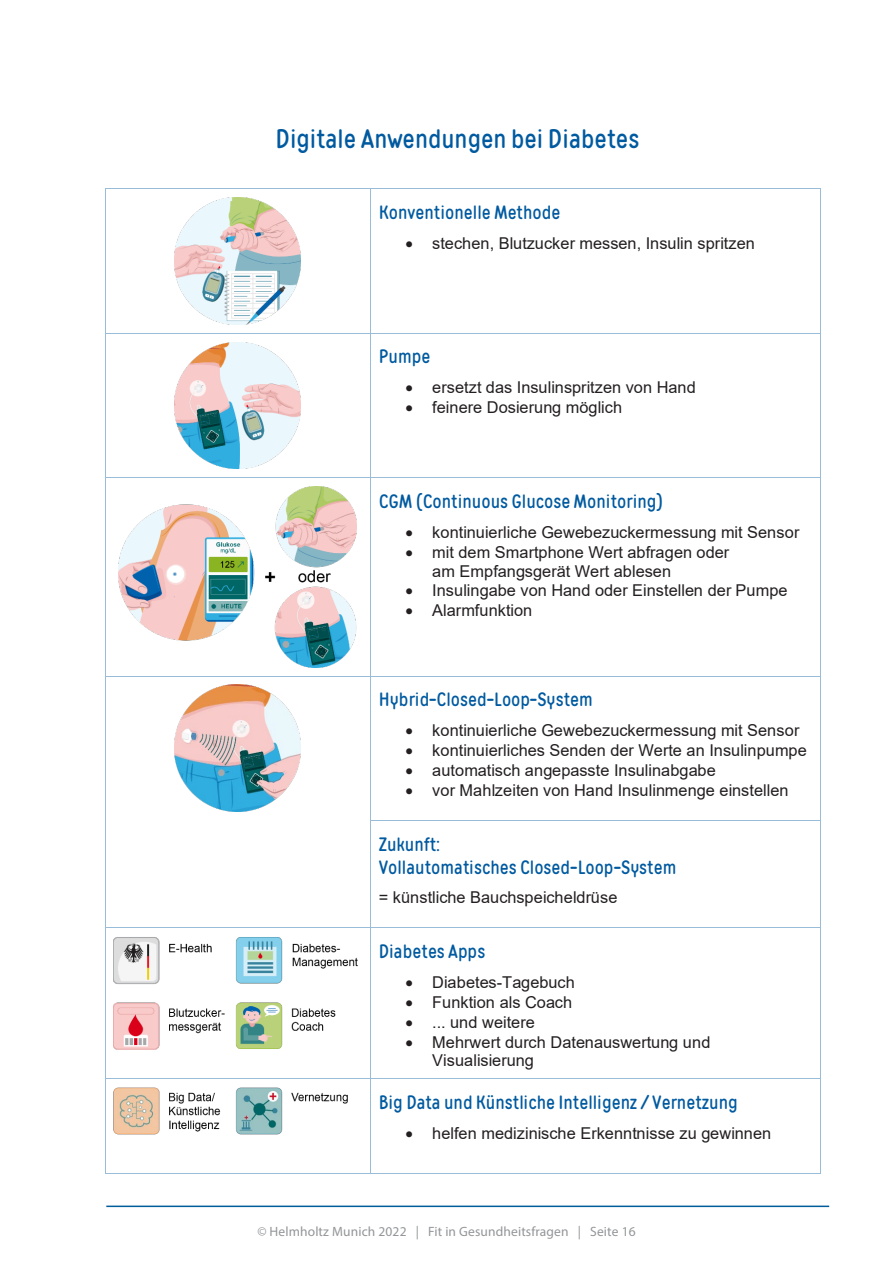
<style>
.page{position:relative;width:893px;height:1263px;background:#fff}
.page>*{position:absolute;margin:0;border:0;box-sizing:border-box;transform-origin:0 0}
.t1{font:26.7px "Matias";color:#005aa0}
.t2{font:19.35px/23px "Matias";color:#005aa0}
.t3{font:16.35px/18.8px "Arial";letter-spacing:.005em;color:#231f20}
.t4{font:13.5px "Myriad Pro";letter-spacing:.01em;color:#939598}
</style>
<div class="page">
<hr style="left:106px;top:1205px;width:723px;height:2px;background:#005d9c">
<hr style="left:105px;top:189px;width:265px;height:1px;background:#99bdd9">
<hr style="left:371px;top:189px;width:449px;height:1px;background:#99bdd9">
<hr style="left:105px;top:198px;width:1px;height:135px;background:#99bdd9">
<hr style="left:370px;top:198px;width:1px;height:135px;background:#99bdd9">
<hr style="left:820px;top:198px;width:1px;height:135px;background:#99bdd9">
<hr style="left:105px;top:333px;width:265px;height:1px;background:#99bdd9">
<hr style="left:371px;top:333px;width:449px;height:1px;background:#99bdd9">
<hr style="left:105px;top:342px;width:1px;height:136px;background:#99bdd9">
<hr style="left:370px;top:342px;width:1px;height:136px;background:#99bdd9">
<hr style="left:820px;top:342px;width:1px;height:136px;background:#99bdd9">
<hr style="left:105px;top:478px;width:265px;height:1px;background:#99bdd9">
<hr style="left:371px;top:478px;width:449px;height:1px;background:#99bdd9">
<hr style="left:105px;top:487px;width:1px;height:189px;background:#99bdd9">
<hr style="left:370px;top:487px;width:1px;height:189px;background:#99bdd9">
<hr style="left:820px;top:487px;width:1px;height:189px;background:#99bdd9">
<hr style="left:105px;top:676px;width:265px;height:1px;background:#99bdd9">
<hr style="left:371px;top:676px;width:449px;height:1px;background:#99bdd9">
<hr style="left:105px;top:685px;width:1px;height:136px;background:#99bdd9">
<hr style="left:370px;top:685px;width:1px;height:136px;background:#99bdd9">
<hr style="left:820px;top:685px;width:1px;height:136px;background:#99bdd9">
<hr style="left:371px;top:821px;width:449px;height:1px;background:#99bdd9">
<hr style="left:105px;top:830px;width:1px;height:98px;background:#99bdd9">
<hr style="left:370px;top:830px;width:1px;height:98px;background:#99bdd9">
<hr style="left:820px;top:830px;width:1px;height:98px;background:#99bdd9">
<hr style="left:105px;top:928px;width:265px;height:1px;background:#99bdd9">
<hr style="left:371px;top:928px;width:449px;height:1px;background:#99bdd9">
<hr style="left:105px;top:937px;width:1px;height:141px;background:#99bdd9">
<hr style="left:370px;top:937px;width:1px;height:141px;background:#99bdd9">
<hr style="left:820px;top:937px;width:1px;height:141px;background:#99bdd9">
<hr style="left:105px;top:1078px;width:265px;height:1px;background:#99bdd9">
<hr style="left:371px;top:1078px;width:449px;height:1px;background:#99bdd9">
<hr style="left:105px;top:1087px;width:1px;height:86px;background:#99bdd9">
<hr style="left:105px;top:1173px;width:265px;height:1px;background:#99bdd9">
<hr style="left:370px;top:1087px;width:1px;height:86px;background:#99bdd9">
<hr style="left:371px;top:1173px;width:449px;height:1px;background:#99bdd9">
<hr style="left:820px;top:1087px;width:1px;height:86px;background:#99bdd9">
<img style="left:175px;top:198px;width:126px;height:126px">
<img style="left:175px;top:342px;width:126px;height:126px">
<img style="left:119px;top:487px;width:237px;height:180px">
<img style="left:175px;top:685px;width:126px;height:126px">
<img style="left:113px;top:937px;width:245px;height:112px">
<img style="left:113px;top:1087px;width:235px;height:47px">
<p class="t1" style="left:275px;top:122px;width:366px">Digitale Anwendungen bei Diabetes</p>
<p class="t2" style="left:379px;top:201px;width:183px">Konventionelle Methode</p>
<p class="t3" style="left:405px;top:234px;width:351px">• stechen, Blutzucker messen, Insulin spritzen</p>
<p class="t2" style="left:379px;top:346px;width:53px">Pumpe</p>
<p class="t3" style="left:405px;top:378px;width:292px">• ersetzt das Insulinspritzen von Hand</p>
<p class="t3" style="left:405px;top:398px;width:218px">• feinere Dosierung möglich</p>
<p class="t2" style="left:379px;top:490px;width:286px">CGM (Continuous Glucose Monitoring)</p>
<p class="t3" style="left:405px;top:523px;width:395px">• kontinuierliche Gewebezuckermessung mit Sensor</p>
<p class="t3" style="left:432px;top:543px;width:299px;text-indent:-27px">• mit dem Smartphone Wert abfragen oder am Empfangsgerät Wert ablesen</p>
<p class="t3" style="left:405px;top:581px;width:383px">• Insulingabe von Hand oder Einstellen der Pumpe</p>
<p class="t3" style="left:405px;top:601px;width:128px">• Alarmfunktion</p>
<p class="t2" style="left:379px;top:688px;width:216px">Hybrid-Closed-Loop-System</p>
<p class="t3" style="left:405px;top:721px;width:395px">• kontinuierliche Gewebezuckermessung mit Sensor</p>
<p class="t3" style="left:405px;top:741px;width:403px">• kontinuierliches Senden der Werte an Insulinpumpe</p>
<p class="t3" style="left:405px;top:761px;width:312px">• automatisch angepasste Insulinabgabe</p>
<p class="t3" style="left:405px;top:780px;width:385px">• vor Mahlzeiten von Hand Insulinmenge einstellen</p>
<p class="t2" style="left:379px;top:833px;width:299px">Zukunft:<br>Vollautomatisches Closed-Loop-System</p>
<p class="t3" style="left:379px;top:887px;width:240px">= künstliche Bauchspeicheldrüse</p>
<p class="t2" style="left:379px;top:940px;width:108px">Diabetes Apps</p>
<p class="t3" style="left:405px;top:973px;width:171px">• Diabetes-Tagebuch</p>
<p class="t3" style="left:405px;top:992px;width:168px">• Funktion als Coach</p>
<p class="t3" style="left:405px;top:1012px;width:131px">• ... und weitere</p>
<p class="t3" style="left:432px;top:1032px;width:280px;text-indent:-27px">• Mehrwert durch Datenauswertung und<br>Visualisierung</p>
<p class="t2" style="left:379px;top:1091px;width:361px">Big Data und Künstliche Intelligenz / Vernetzung</p>
<p class="t3" style="left:405px;top:1123px;width:367px">• helfen medizinische Erkenntnisse zu gewinnen</p>
<p class="t4" style="left:257px;top:1223px;width:380px">© Helmholtz Munich 2022 | Fit in Gesundheitsfragen | Seite 16</p>
</div>
